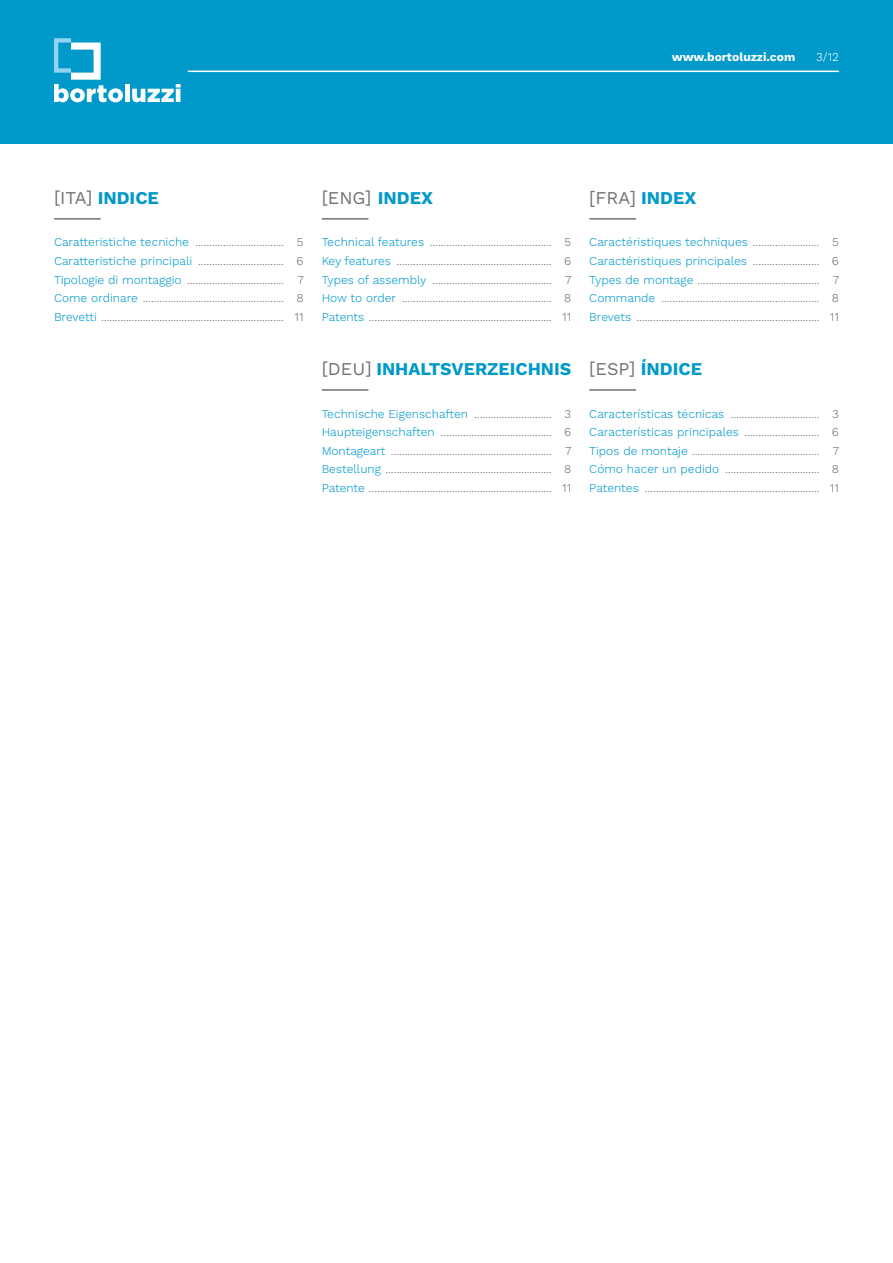
<style>
.page{position:relative;width:893px;height:1263px;background:#fff}
.page>*{position:absolute;margin:0;border:0;box-sizing:border-box;transform-origin:0 0}
.t1{font:700 18px "Work Sans";color:#0099ca}
.t2{font:18px "Work Sans";color:#707172}
.t3{font:300 12px/18.6px "Work Sans";color:#707172;text-align:justify}
.t4{font:700 12px "Work Sans";color:#fff}
.t5{font:300 12px "Work Sans";color:#fff}
.s1{font-weight:400;color:#707172}
.s2{color:#0099ca}
.s3{font-weight:700;color:#0099ca}
</style>
<div class="page">
<div style="left:0;top:0;width:893px;height:144px;background:#0099ca"></div>
<svg style="left:54px;top:38px;width:69px;height:64px"></svg>
<div style="left:125px;top:84px;width:5px;height:18px;background:#fff"></div>
<svg style="left:132px;top:84px;width:49px;height:18px"></svg>
<hr style="left:188px;top:71px;width:651px;height:1px;background:#fff">
<hr style="left:54px;top:218px;width:47px;height:2px;background:#707172">
<hr style="left:322px;top:218px;width:46px;height:2px;background:#707172">
<hr style="left:322px;top:389px;width:46px;height:2px;background:#707172">
<hr style="left:589px;top:218px;width:47px;height:2px;background:#707172">
<hr style="left:589px;top:389px;width:47px;height:2px;background:#707172">
<p class="t4" style="left:672px;top:50px;width:125px">www.bortoluzzi.com</p>
<p class="t5" style="left:816px;top:50px;width:24px">3/12</p>
<h1 class="t1" style="left:54px;top:187px;width:106px"><span class="s1">[ITA]</span> INDICE</h1>
<p class="t3" style="left:54px;top:233px;width:251px"><span class="s2">Caratteristiche tecniche</span> ................................ 5<br><span class="s2">Caratteristiche principali</span> ............................... 6<br><span class="s2">Tipologie di montaggio</span> ................................... 7<br><span class="s2">Come ordinare</span> ................................................... 8<br><span class="s2">Brevetti</span> .................................................................. 11</p>
<h1 class="t2" style="left:322px;top:187px;width:113px">[ENG] <span class="s3">INDEX</span></h1>
<p class="t3" style="left:322px;top:233px;width:251px"><span class="s2">Technical features</span> ............................................ 5<br><span class="s2">Key features</span> ........................................................ 6<br><span class="s2">Types of assembly</span> ........................................... 7<br><span class="s2">How to order</span> ...................................................... 8<br><span class="s2">Patents</span> .................................................................. 11</p>
<h1 class="t1" style="left:322px;top:358px;width:251px"><span class="s1">[DEU]</span> INHALTSVERZEICHNIS</h1>
<p class="t3" style="left:322px;top:405px;width:251px"><span class="s2">Technische Eigenschaften</span> ............................ 3<br><span class="s2">Haupteigenschaften</span> ........................................ 6<br><span class="s2">Montageart</span> .......................................................... 7<br><span class="s2">Bestellung</span> ............................................................ 8<br><span class="s2">Patente</span> .................................................................. 11</p>
<h1 class="t2" style="left:589px;top:187px;width:109px">[FRA] <span class="s3">INDEX</span></h1>
<p class="t3" style="left:589px;top:233px;width:251px"><span class="s2">Caractéristiques techniques</span> ........................ 5<br><span class="s2">Caractéristiques principales</span> ........................ 6<br><span class="s2">Types de montage</span> ............................................ 7<br><span class="s2">Commande</span> ......................................................... 8<br><span class="s2">Brevets</span> .................................................................. 11</p>
<h1 class="t1" style="left:589px;top:358px;width:114px"><span class="s1">[ESP]</span> ÍNDICE</h1>
<p class="t3" style="left:589px;top:405px;width:251px"><span class="s2">Características técnicas</span> ................................ 3<br><span class="s2">Características principales</span> ........................... 6<br><span class="s2">Tipos de montaje</span> .............................................. 7<br><span class="s2">Cómo hacer un pedido</span> .................................. 8<br><span class="s2">Patentes</span> ............................................................... 11</p>
</div>
